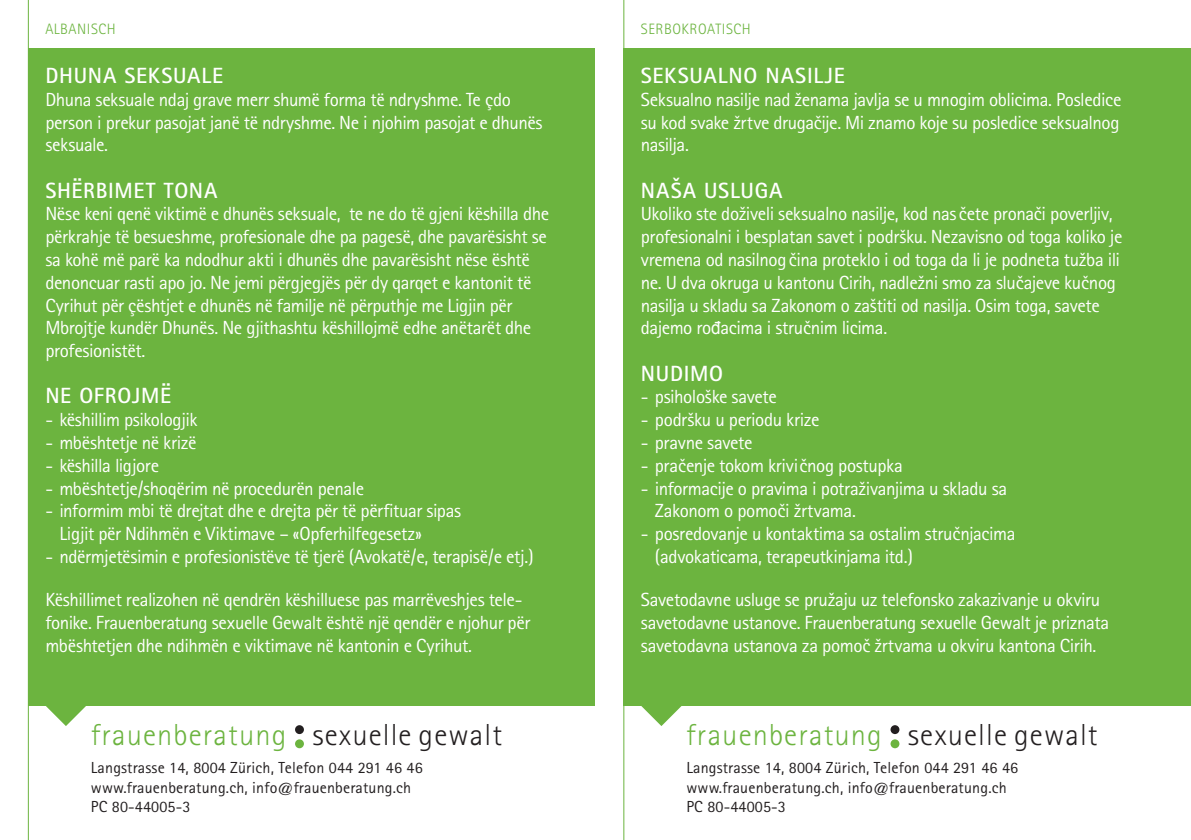
<style>
.page{position:relative;width:1191px;height:840px;background:#fff}
.page>*{position:absolute;margin:0;border:0;box-sizing:border-box;transform-origin:0 0}
.t1{font:300 30.4px "Rotis Sans Serif";letter-spacing:.035em;color:#6cb43f}
.t2{font:700 22px "Rotis Sans Serif";letter-spacing:.035em;color:#fff}
.t3{font:19px/22.8px "Rotis Sans Serif";letter-spacing:-.025em;color:#fff}
.t4{font:16px/19.2px "Rotis Sans Serif";letter-spacing:.01em;color:#231f20}
.t5{font:300 15px "Rotis Sans Serif";letter-spacing:.035em;color:#6cb43f}
.s1{font-family:"Arial";font-size:18px}
.s2{color:#231f20}
</style>
<div class="page">
<div style="left:28px;top:48px;width:567px;height:657px;background:#6cb43f"></div>
<svg style="left:295px;top:724px;width:9px;height:9px"></svg>
<div style="left:295px;top:739px;width:9px;height:8px;background:#6cb43f;border-radius:50%"></div>
<svg style="left:44px;top:705px;width:44px;height:20px"></svg>
<hr style="left:28px;top:0;width:1px;height:839px;background:#6cb43f">
<div style="left:624px;top:48px;width:567px;height:657px;background:#6cb43f"></div>
<hr style="left:623px;top:0;width:1px;height:839px;background:#6cb43f">
<svg style="left:890px;top:724px;width:9px;height:9px"></svg>
<div style="left:890px;top:739px;width:9px;height:8px;background:#6cb43f;border-radius:50%"></div>
<svg style="left:639px;top:705px;width:44px;height:20px"></svg>
<p class="t5" style="left:45px;top:20px;width:72px">Albanisch</p>
<p class="t5" style="left:641px;top:20px;width:111px">Serbokroatisch</p>
<p class="t2" style="left:45px;top:62px;width:14px">DHUNASEKSUALE</p>
<p class="t3" style="left:45px;top:88px;width:499px">Dhuna seksuale ndaj grave merr shumë forma të ndryshme. Te çdo person i prekur pasojat janë të ndryshme. Ne i njohim pasojat e dhunës seksuale.</p>
<p class="t2" style="left:45px;top:176px;width:174px">SHËRBIMET TONA</p>
<p class="t3" style="left:45px;top:202px;width:505px">Nëse keni qenë viktimë e dhunës seksuale, te ne do të gjeni këshilla dhe përkrahje të besueshme, profesionale dhe pa pagesë, dhe pavarësisht se sa kohë më parë ka ndodhur akti i dhunës dhe pavarësisht nëse është denoncuar rasti apo jo. Ne jemi përgjegjës për dy qarqet e kantonit të Cyrihut për çështjet e dhunës në familje në përputhje me Ligjin për Mbrojtje kundër Dhunës. Ne gjithashtu këshillojmë edhe anëtarët dhe profesionistët.</p>
<p class="t2" style="left:45px;top:382px;width:14px">NEOFROJMË</p>
<p class="t3" style="left:45px;top:408px;width:154px">- këshillim psikologjik</p>
<p class="t3" style="left:45px;top:431px;width:153px">- mbështetje në krizë</p>
<p class="t3" style="left:45px;top:453px;width:115px">- këshilla ligjore</p>
<p class="t3" style="left:45px;top:476px;width:320px">- mbështetje/shoqërim në procedurën penale</p>
<p class="t3" style="left:59px;top:499px;width:403px;text-indent:-14px">- informim mbi të drejtat dhe e drejta për të përfituar sipas<br>Ligjit për Ndihmën e Viktimave – «Opferhilfegesetz»</p>
<p class="t3" style="left:45px;top:545px;width:490px">- ndërmjetësimin e profesionistëve të tjerë (Avokatë/e, terapisë/e etj.)</p>
<p class="t3" style="left:45px;top:587px;width:486px">Këshillimet realizohen në qendrën këshilluese pas marrëveshjes tele&shy;fonike. Frauenberatung sexuelle Gewalt është një qendër e njohur për mbështetjen dhe ndihmën e viktimave në kantonin e Cyrihut.</p>
<p class="t2" style="left:641px;top:62px;width:13px">SEKSUALNONASILJE</p>
<p class="t3" style="left:641px;top:88px;width:482px;text-align:justify">Seksualno nasilje nad ženama javlja se u mnogim oblicima. Posledice su kod svake žrtve drugaˇcije. Mi znamo koje su posledice seksualnog nasilja.</p>
<p class="t2" style="left:641px;top:176px;width:143px">NAŠA USLUGA</p>
<p class="t3" style="left:641px;top:202px;width:483px">Ukoliko ste doživeli seksualno nasilje, kod nas ˇcete pronaˇci poverljiv, profesionalni i besplatan savet i podršku. Nezavisno od toga koliko je vremena od nasilnog ˇcina proteklo i od toga da li je podneta tužba ili ne. U dva okruga u kantonu Cirih, nadležni smo za sluˇcajeve kuˇcnog nasilja u skladu sa Zakonom o zaštiti od nasilja. Osim toga, savete dajemo ro<span class="s1">đ</span>acima i struˇcnim licima.</p>
<p class="t2" style="left:641px;top:359px;width:15px">NUDIMO</p>
<p class="t3" style="left:641px;top:385px;width:137px">- psihološke savete</p>
<p class="t3" style="left:641px;top:408px;width:180px">- podršku u periodu krize</p>
<p class="t3" style="left:641px;top:431px;width:113px">- pravne savete</p>
<p class="t3" style="left:641px;top:453px;width:263px">- praˇcenje tokom krivi ˇcnog postupka</p>
<p class="t3" style="left:655px;top:476px;width:354px;text-indent:-14px">- informacije o pravima i potraživanjima u skladu sa<br>Zakonom o pomoˇci žrtvama.</p>
<p class="t3" style="left:655px;top:522px;width:362px;text-indent:-14px">- posredovanje u kontaktima sa ostalim struˇcnjacima (advokaticama, terapeutkinjama itd.)</p>
<p class="t3" style="left:641px;top:587px;width:470px">Savetodavne usluge se pružaju uz telefonsko zakazivanje u okviru savetodavne ustanove. Frauenberatung sexuelle Gewalt je priznata savetodavna ustanova za pomoˇc žrtvama u okviru kantona Cirih.</p>
<h1 class="t1" style="left:91px;top:717px;width:413px">frauenberatung <span class="s2">sexuelle gewalt</span></h1>
<h1 class="t1" style="left:686px;top:717px;width:413px">frauenberatung <span class="s2">sexuelle gewalt</span></h1>
<p class="t4" style="left:91px;top:757px;width:333px">Langstrasse 14, 8004 Zürich, Telefon 044 291 46 46 www.frauenberatung.ch, info@frauenberatung.ch<br>PC 80-44005-3</p>
<p class="t4" style="left:686px;top:757px;width:333px">Langstrasse 14, 8004 Zürich, Telefon 044 291 46 46 www.frauenberatung.ch, info@frauenberatung.ch<br>PC 80-44005-3</p>
</div>
